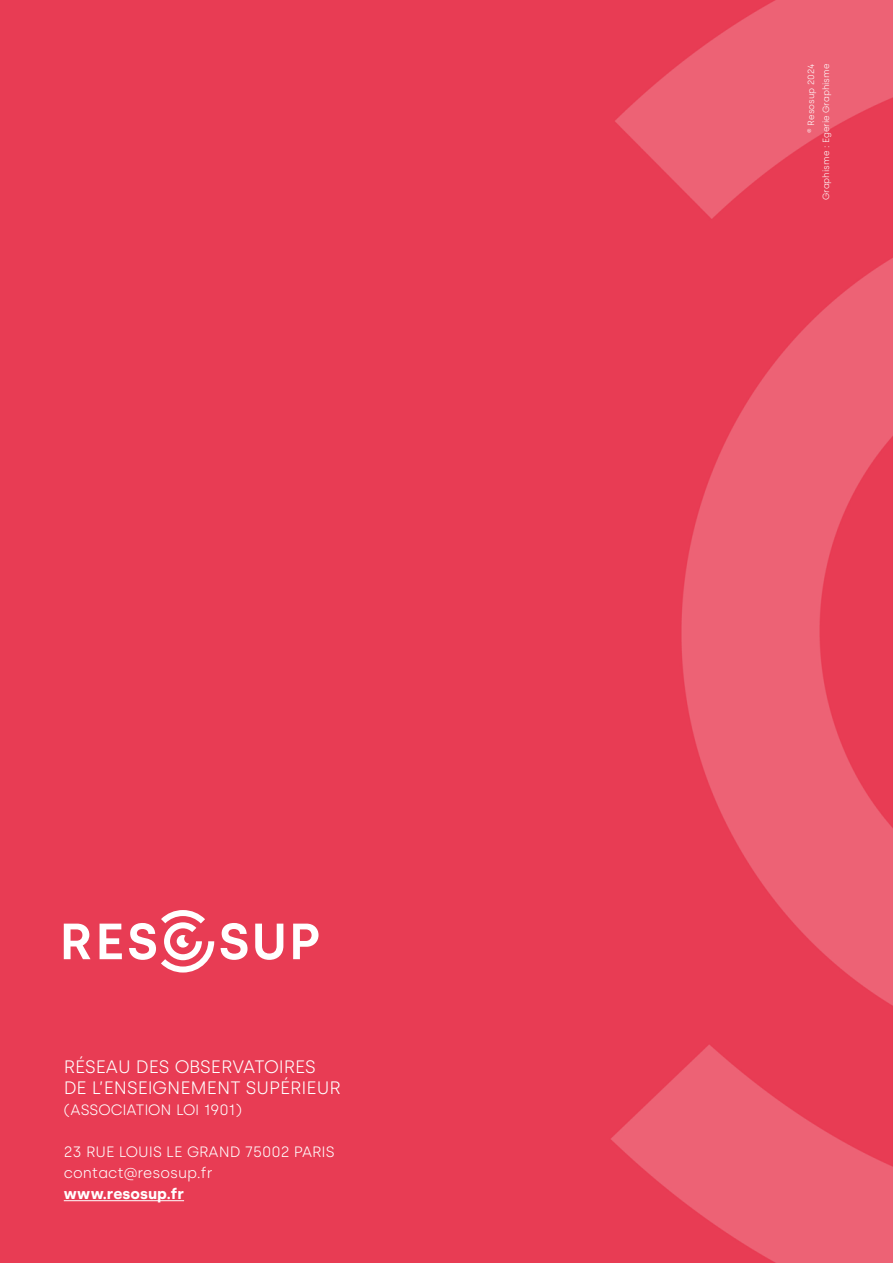
<style>
.page{position:relative;width:893px;height:1263px;background:#fff}
.page>*{position:absolute;margin:0;border:0;box-sizing:border-box;transform-origin:0 0}
.t1{font:300 18px/21px "Silka";color:#fff}
.t2{font:300 15px/21px "Silka";color:#fff}
.t3{font:700 15px "Silka";color:#fff}
.t4{font:300 9px/15px "Silka";color:#fff;text-align:right}
</style>
<div class="page">
<img style="left:0;top:0;width:893px;height:1263px">
<svg style="left:64px;top:924px;width:27px;height:35px"></svg>
<svg style="left:100px;top:924px;width:22px;height:35px"></svg>
<svg style="left:221px;top:923px;width:27px;height:37px"></svg>
<svg style="left:255px;top:924px;width:28px;height:36px"></svg>
<svg style="left:293px;top:924px;width:25px;height:35px"></svg>
<svg style="left:129px;top:910px;width:85px;height:62px"></svg>
<hr style="left:64px;top:1200px;width:120px;height:1px;background:#fff">
<p class="t1" style="left:64px;top:1056px;width:278px">RÉSEAU DES OBSERVATOIRES<br>DE L’ENSEIGNEMENT SUPÉRIEUR</p>
<p class="t2" style="left:64px;top:1099px;width:180px">(ASSOCIATION LOI 1901)</p>
<p class="t2" style="left:64px;top:1141px;width:272px">23 RUE LOUIS LE GRAND 75002 PARIS contact@resosup.fr</p>
<p class="t3" style="left:64px;top:1185px;width:122px">www.resosup.fr</p>
<p class="t4" style="left:803px;top:200px;width:138px;rotate:-90deg">® Resosup 2024<br>Graphisme : Egerie Graphisme</p>
</div>
